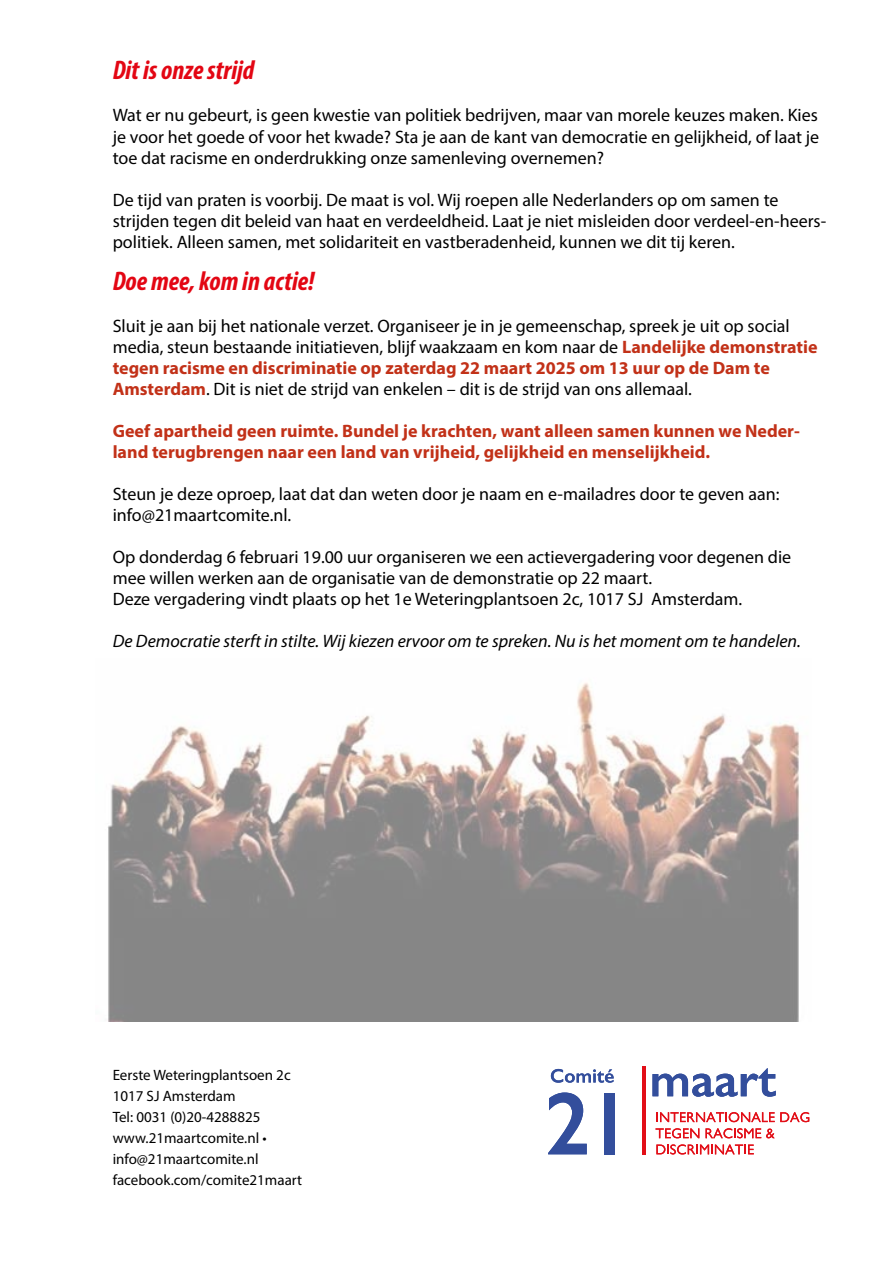
<style>
.page{position:relative;width:893px;height:1263px;background:#fff}
.page>*{position:absolute;margin:0;border:0;box-sizing:border-box;transform-origin:0 0}
.t1{font:italic 700 condensed 27px "Myriad Pro";color:#e30613}
.t2{font:18px/21px "Myriad Pro";color:#000}
.t3{font:700 18px/21px "Myriad Pro";color:#c23118}
.t4{font:italic 18px "Myriad Pro";color:#000}
.t5{font:15px/21px "Myriad Pro";color:#000}
.s1{font-weight:700;color:#c23118}
</style>
<div class="page">
<svg style="left:548px;top:1092px;width:39px;height:62px"></svg>
<div style="left:604px;top:1093px;width:11px;height:61px;background:#334e9c"></div>
<hr style="left:642px;top:1066px;width:4px;height:88px;background:#e20e17">
<svg style="left:551px;top:1069px;width:63px;height:14px"></svg>
<svg style="left:656px;top:1112px;width:153px;height:10px"></svg>
<svg style="left:655px;top:1128px;width:44px;height:10px"></svg>
<svg style="left:705px;top:1128px;width:70px;height:10px"></svg>
<svg style="left:656px;top:1144px;width:98px;height:10px"></svg>
<svg style="left:652px;top:1068px;width:124px;height:29px"></svg>
<img style="left:108px;top:683px;width:692px;height:339px">
<h1 class="t1" style="left:113px;top:54px;width:143px">Dit is onze strijd</h1>
<p class="t2" style="left:113px;top:105px;width:708px;text-align:justify">Wat er nu gebeurt, is geen kwestie van politiek bedrijven, maar van morele keuzes maken. Kies je voor het goede of voor het kwade? Sta je aan de kant van democratie en gelijkheid, of laat je toe dat racisme en onderdrukking onze samenleving overnemen?</p>
<p class="t2" style="left:113px;top:189px;width:715px">De tijd van praten is voorbij. De maat is vol. Wij roepen alle Nederlanders op om samen te strijden tegen dit beleid van haat en verdeeldheid. Laat je niet misleiden door verdeel-en-heers&shy;politiek. Alleen samen, met solidariteit en vastberadenheid, kunnen we dit tij keren.</p>
<h1 class="t1" style="left:113px;top:264px;width:203px">Doe mee, kom in actie!</h1>
<p class="t2" style="left:113px;top:315px;width:706px">Sluit je aan bij het nationale verzet. Organiseer je in je gemeenschap, spreek je uit op social media, steun bestaande initiatieven, blijf waakzaam en kom naar de <span class="s1">Landelijke demonstratie tegen racisme en discriminatie op zaterdag 22 maart 2025 om 13 uur op de Dam te Amsterdam</span>. Dit is niet de strijd van enkelen – dit is de strijd van ons allemaal.</p>
<p class="t3" style="left:113px;top:419px;width:689px">Geef apartheid geen ruimte. Bundel je krachten, want alleen samen kunnen we Neder&shy;land terugbrengen naar een land van vrijheid, gelijkheid en menselijkheid.</p>
<p class="t2" style="left:113px;top:483px;width:668px">Steun je deze oproep, laat dat dan weten door je naam en e-mailadres door te geven aan: info@21maartcomite.nl.</p>
<p class="t2" style="left:113px;top:546px;width:680px">Op donderdag 6 februari 19.00 uur organiseren we een actievergadering voor degenen die mee willen werken aan de organisatie van de demonstratie op 22 maart.<br>Deze vergadering vindt plaats op het 1e Weteringplantsoen 2c, 1017 SJ Amsterdam.</p>
<p class="t4" style="left:113px;top:629px;width:690px">De Democratie sterft in stilte. Wij kiezen ervoor om te spreken. Nu is het moment om te handelen.</p>
<p class="t5" style="left:113px;top:1064px;width:191px">Eerste Weteringplantsoen 2c<br>1017 SJ Amsterdam<br>Tel: 0031 (0)20-4288825 www.21maartcomite.nl • info@21maartcomite.nl facebook.com/comite21maart</p>
</div>
